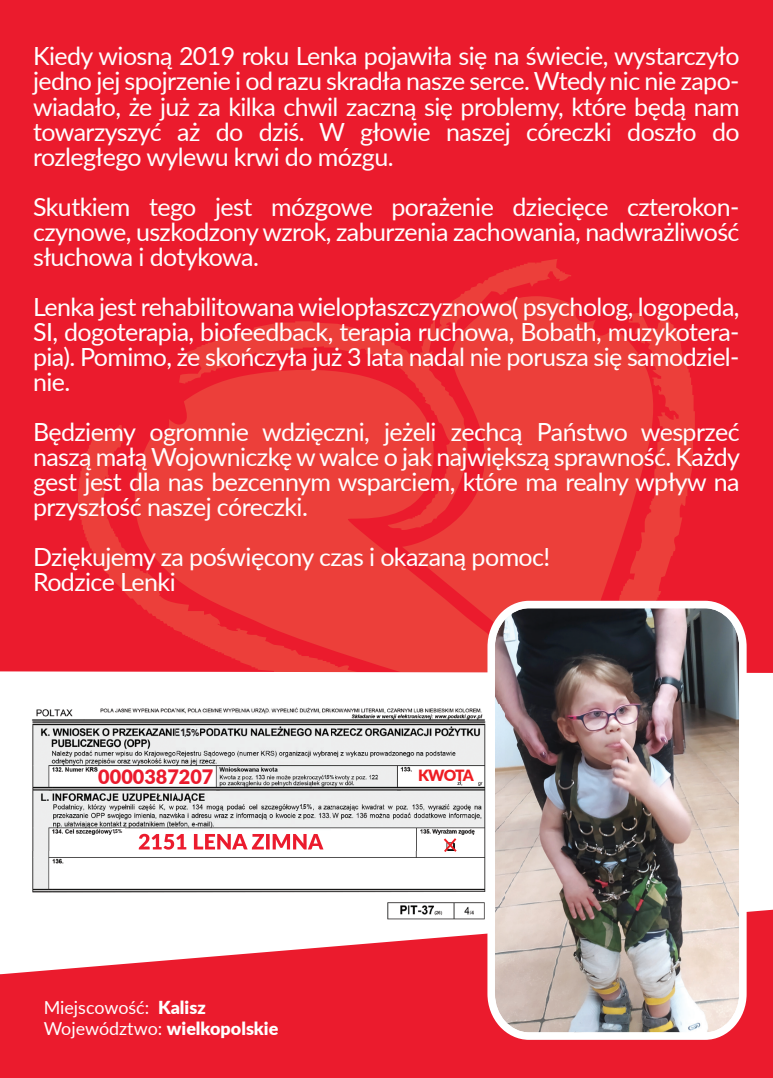
<style>
.page{position:relative;width:773px;height:1078px;background:#fff}
.page>*{position:absolute;margin:0;border:0;box-sizing:border-box;transform-origin:0 0}
.t1{font:25px/25px "Lato";letter-spacing:-.025em;color:#fff;text-align:justify}
.t2{font:900 19.75px "Lato";color:#eb1b2d}
.t3{font:18px/21.5px "Lato";color:#fff}
.t4{font:900 15.5px "Lato";letter-spacing:-.07em;color:#ee1d23}
.t5{font:700 10.5px "Avenir Next LT Pro";color:#231f20;scale:.81 1}
.t6{font:700 7px "Arial";color:#231f20;scale:.81 1}
.t7{font:700 5.75px "Arial";color:#231f20;scale:.81 1}
.t8{font:700 5.5px "Avenir Next LT Pro";color:#231f20;scale:.81 1}
.s1{font-size:8.25px}
.s2{font-size:9.75px}
.s3{font-size:4.5px}
.s4{font-size:5.5px}
.s5{font-size:6.5px}
.s6{font-weight:900}
</style>
<div class="page">
<div style="left:0;top:0;width:772px;height:785px;background:#eb1b2d"></div>
<svg style="left:78px;top:259px;width:616px;height:342px;fill:#eb3b38"></svg>
<svg style="left:135px;top:370px;width:354px;height:301px;fill:#ec3f3a"></svg>
<div style="left:0;top:671px;width:772px;height:114px;background:#fff"></div>
<svg style="left:0;top:909px;width:772px;height:168px;fill:#eb1b2d"></svg>
<img style="left:487px;top:600px;width:259px;height:439px">
<img style="left:21px;top:704px;width:483px;height:221px">
<img style="left:139px;top:833px;width:184px;height:16px">
<div style="left:180px;top:728px;width:19px;height:9px;background:#edf1f2"></div>
<svg style="left:443px;top:838px;width:13px;height:13px"></svg>
<div style="left:300px;top:803px;width:12px;height:7px;background:#eef2f2"></div>
<div style="left:324px;top:773px;width:10px;height:6px;background:#eef2f2"></div>
<div style="left:113px;top:828px;width:12px;height:6px;background:#fff"></div>
<p class="t1" style="left:33px;top:43px;width:708px">Kiedy wiosną 2019 roku Lenka pojawiła się na świecie, wystarczyło jedno jej spojrzenie i od razu skradła nasze serce. Wtedy nic nie zapo&shy;wiadało, że już za kilka chwil zaczną się problemy, które będą nam towarzyszyć aż do dziś. W głowie naszej córeczki doszło do rozległego wylewu krwi do mózgu.</p>
<p class="t1" style="left:33px;top:193px;width:708px">Skutkiem tego jest mózgowe porażenie dziecięce czterokon&shy;czynowe, uszkodzony wzrok, zaburzenia zachowania, nadwrażliwość słuchowa i dotykowa.</p>
<p class="t1" style="left:33px;top:293px;width:707px">Lenka jest rehabilitowana wielopłaszczyznowo( psycholog, logopeda, SI, dogoterapia, biofeedback, terapia ruchowa, Bobath, muzykotera&shy;pia). Pomimo, że skończyła już 3 lata nadal nie porusza się samodziel&shy;nie.</p>
<p class="t1" style="left:33px;top:418px;width:708px">Będziemy ogromnie wdzięczni, jeżeli zechcą Państwo wesprzeć naszą małą Wojowniczkę w walce o jak największą sprawność. Każdy gest jest dla nas bezcennym wsparciem, które ma realny wpływ na przyszłość naszej córeczki.</p>
<p class="t1" style="left:33px;top:543px;width:518px">Dziękujemy za poświęcony czas i okazaną pomoc!<br>Rodzice Lenki</p>
<p class="t5" style="left:180px;top:725px;width:25px">1 5<span class="s1">,</span> <span class="s2">%</span></p>
<p class="t2" style="left:98px;top:761px;width:117px">0000387207</p>
<p class="t4" style="left:418px;top:764px;width:57px">KWOTA</p>
<p class="t7" style="left:324px;top:772px;width:14px">1 5<span class="s3">,</span> <span class="s4">%</span></p>
<p class="t8" style="left:112px;top:827px;width:14px">1 5, %</p>
<p class="t6" style="left:300px;top:801px;width:17px">1 5<span class="s4">,</span> <span class="s5">%</span></p>
<p class="t3" style="left:44px;top:995px;width:236px">Miejscowość: <span class="s6">Kalisz<br></span>Województwo: <span class="s6">wielkopolskie</span></p>
</div>
